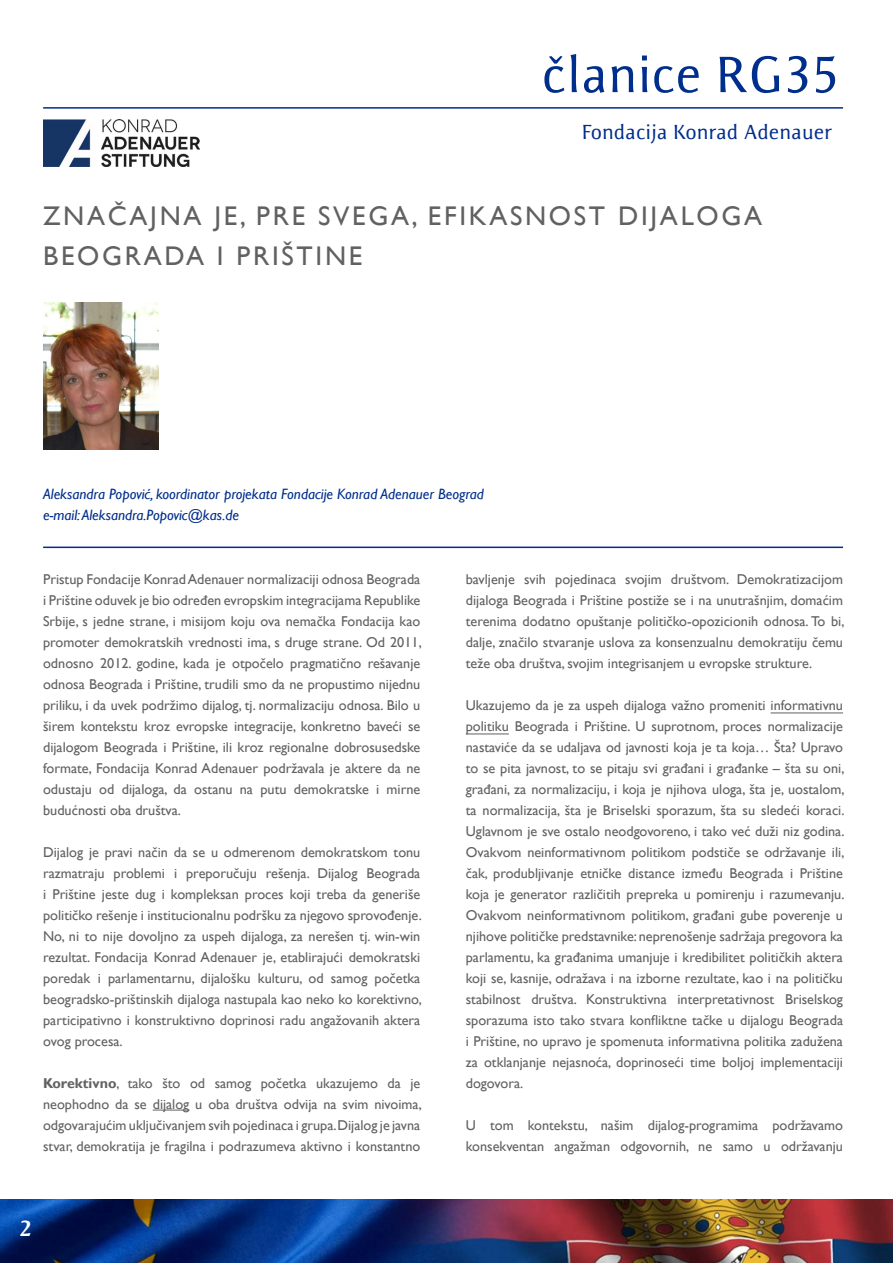
<style>
.page{position:relative;width:893px;height:1263px;background:#fff}
.page>*{position:absolute;margin:0;border:0;box-sizing:border-box;transform-origin:0 0}
.t1{font:52.5px "Resavska BG Sans";color:#002e8c}
.t2{font:27px "Gill Sans";letter-spacing:.1em;color:#616162}
.t3{font:700 22.5px "Resavska BG Sans";color:#fff}
.t4{font:21px "Resavska BG Sans";color:#002e8c}
.t5{font:italic 15px/21px "Gill Sans";color:#002e8c}
.t6{font:14.25px/21px "Gill Sans";color:#616162;text-align:justify}
.s1{font-weight:700}
</style>
<div class="page">
<img style="left:0;top:1199px;width:893px;height:64px">
<hr style="left:43px;top:107px;width:800px;height:2px;background:#002e8c">
<hr style="left:153px;top:1110px;width:36px;height:1px;background:#616162">
<hr style="left:771px;top:713px;width:72px;height:1px;background:#616162">
<hr style="left:466px;top:734px;width:43px;height:1px;background:#616162">
<hr style="left:43px;top:547px;width:800px;height:1px;background:#002e8c">
<img style="left:43px;top:302px;width:116px;height:147px">
<img style="left:43px;top:119px;width:157px;height:47px">
<h1 class="t1" style="left:542px;top:45px;width:298px">članice RG35</h1>
<h3 class="t4" style="left:581px;top:120px;width:252px">Fondacija Konrad Adenauer</h3>
<h2 class="t2" style="left:43px;top:200px;width:138px">Značajna</h2>
<h2 class="t2" style="left:214px;top:200px;width:59px">je, pre</h2>
<h2 class="t2" style="left:318px;top:200px;width:171px">svega, ef ikasnost</h2>
<h2 class="t2" style="left:618px;top:200px;width:139px">d ijaloga</h2>
<h2 class="t2" style="left:43px;top:240px;width:102px">Beograda</h2>
<h2 class="t2" style="left:217px;top:240px;width:127px">i Prištine</h2>
<p class="t5" style="left:43px;top:484px;width:442px">Aleksandra Popović, koordinator projekata Fondacije Konrad Adenauer Beograd e-mail: Aleksandra.Popovic@kas.de</p>
<p class="t6" style="left:43px;top:569px;width:380px">Pristup Fondacije Konrad Adenauer normalizaciji odnosa Beograda i Prištine oduvek je bio određen evropskim integracijama Republike Srbije, s jedne strane, i misijom koju ova nemačka Fondacija kao promoter demokratskih vrednosti ima, s druge strane. Od 2011, odnosno 2012. godine, kada je otpočelo pragmatično rešavanje odnosa Beograda i Prištine, trudili smo da ne propustimo nijednu priliku, i da uvek podržimo dijalog, tj. normalizaciju odnosa. Bilo u širem kontekstu kroz evropske integracije, konkretno baveći se dijalogom Beograda i Prištine, ili kroz regionalne dobrosusedske formate, Fondacija Konrad Adenauer podržavala je aktere da ne odustaju od dijaloga, da ostanu na putu demokratske i mirne budućnosti oba društva.</p>
<p class="t6" style="left:43px;top:842px;width:380px">Dijalog je pravi način da se u odmerenom demokratskom tonu razmatraju problemi i preporučuju rešenja. Dijalog Beograda i Prištine jeste dug i kompleksan proces koji treba da generiše političko rešenje i institucionalnu podršku za njegovo sprovođenje.<br>No, ni to nije dovoljno za uspeh dijaloga, za nerešen tj. win-win rezultat. Fondacija Konrad Adenauer je, etablirajući demokratski poredak i parlamentarnu, dijalošku kulturu, od samog početka beogradsko-prištinskih dijaloga nastupala kao neko ko korektivno, participativno i konstruktivno doprinosi radu angažovanih aktera ovog procesa.</p>
<p class="t6" style="left:43px;top:1073px;width:380px"><span class="s1">Korektivno</span>, tako što od samog početka ukazujemo da je neophodno da se dijalog u oba društva odvija na svim nivoima, odgovarajućim uključivanjem svih pojedinaca i grupa. Dijalog je javna stvar, demokratija je fragilna i podrazumeva aktivno i konstantno</p>
<p class="t6" style="left:466px;top:569px;width:380px">bavljenje svih pojedinaca svojim društvom. Demokratizacijom dijaloga Beograda i Prištine postiže se i na unutrašnjim, domaćim terenima dodatno opuštanje političko-opozicionih odnosa. To bi, dalje, značilo stvaranje uslova za konsenzualnu demokratiju čemu teže oba društva, svojim integrisanjem u evropske strukture.</p>
<p class="t6" style="left:466px;top:695px;width:380px">Ukazujemo da je za uspeh dijaloga važno promeniti informativnu politiku Beograda i Prištine. U suprotnom, proces normalizacije nastaviće da se udaljava od javnosti koja je ta koja… Šta? Upravo to se pita javnost, to se pitaju svi građani i građanke – šta su oni, građani, za normalizaciju, i koja je njihova uloga, šta je, uostalom, ta normalizacija, šta je Briselski sporazum, šta su sledeći koraci.<br>Uglavnom je sve ostalo neodgovoreno, i tako već duži niz godina.<br>Ovakvom neinformativnom politikom podstiče se održavanje ili, čak, produbljivanje etničke distance između Beograda i Prištine koja je generator različitih prepreka u pomirenju i razumevanju.<br>Ovakvom neinformativnom politikom, građani gube poverenje u njihove političke predstavnike: neprenošenje sadržaja pregovora ka parlamentu, ka građanima umanjuje i kredibilitet političkih aktera koji se, kasnije, odražava i na izborne rezultate, kao i na političku stabilnost društva. Konstruktivna interpretativnost Briselskog sporazuma isto tako stvara konfliktne tačke u dijalogu Beograda i Prištine, no upravo je spomenuta informativna politika zadužena za otklanjanje nejasnoća, doprinoseći time boljoj implementaciji dogovora.</p>
<p class="t6" style="left:466px;top:1115px;width:379px">U tom kontekstu, našim dijalog-programima podržavamo konsekventan angažman odgovornih, ne samo u održavanju</p>
<h3 class="t3" style="left:19px;top:1215px;width:14px">2</h3>
</div>
